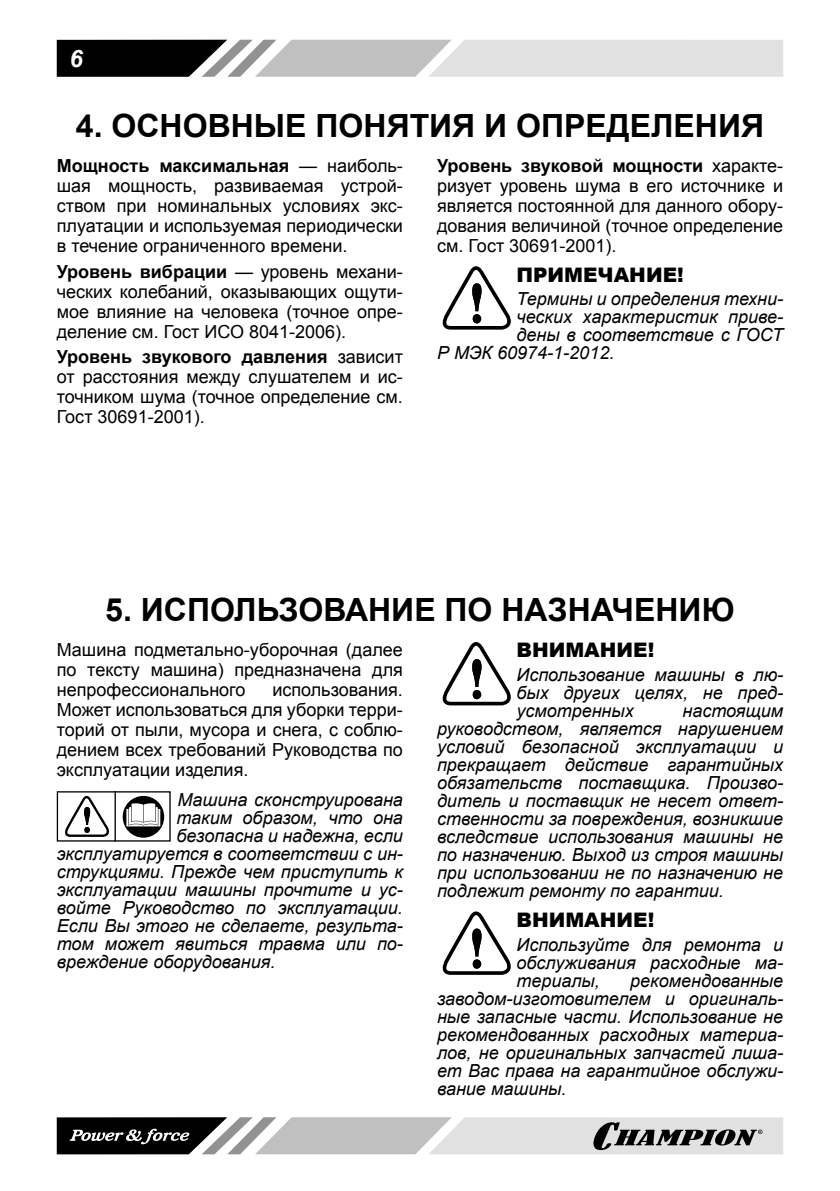
<style>
.page{position:relative;width:840px;height:1191px;background:#fff}
.page>*{position:absolute;margin:0;border:0;box-sizing:border-box;transform-origin:0 0}
.t1{font:700 32px "Arial";color:#000}
.t2{font:italic 700 24px "Arial";color:#fff}
.t3{font:900 20px "Arial";color:#000}
.t4{font:italic 18px/18px "Arial";color:#000;text-align:justify}
.t5{font:18px/20px "Arial";color:#000;text-align:justify}
.s1{font-weight:700}
</style>
<div class="page">
<svg style="left:57px;top:40px;width:725px;height:37px;background:#aaa"></svg>
<svg style="left:57px;top:1117px;width:725px;height:37px;background:#a1a1a1"></svg>
<svg style="left:123px;top:796px;width:41px;height:41px"></svg>
<svg style="left:65px;top:796px;width:44px;height:41px"></svg>
<div style="left:57px;top:791px;width:113px;height:50px;border:1px solid #000"></div>
<hr style="left:114px;top:791px;width:2px;height:50px;background:#000">
<svg style="left:442px;top:642px;width:69px;height:63px"></svg>
<svg style="left:442px;top:911px;width:69px;height:64px"></svg>
<svg style="left:442px;top:266px;width:69px;height:64px"></svg>
<h2 class="t2" style="left:70px;top:44px;width:15px">6</h2>
<h1 class="t1" style="left:76px;top:104px;width:689px">4. ОСНОВНЫЕ ПОНЯТИЯ И ОПРЕДЕЛЕНИЯ</h1>
<p class="t5" style="left:57px;top:156px;width:347px"><span class="s1">Мощность максимальная</span> — наиболь&shy;шая мощность, развиваемая устрой&shy;ством при номинальных условиях экс&shy;плуатации и используемая периодически в течение ограниченного времени.</p>
<p class="t5" style="left:57px;top:261px;width:347px"><span class="s1">Уровень вибрации</span> — уровень механи&shy;ческих колебаний, оказывающих ощути&shy;мое влияние на человека (точное опре&shy;деление см. Гост ИСО 8041-2006).</p>
<p class="t5" style="left:57px;top:347px;width:347px"><span class="s1">Уровень звукового давления</span> зависит от расстояния между слушателем и ис&shy;точником шума (точное определение см.<br>Гост 30691-2001).</p>
<p class="t5" style="left:437px;top:156px;width:347px"><span class="s1">Уровень звуковой мощности</span> характе&shy;ризует уровень шума в его источнике и является постоянной для данного обору&shy;дования величиной (точное определение см. Гост 30691-2001).</p>
<p class="t3" style="left:516px;top:260px;width:169px">ПРИМЕЧАНИЕ!</p>
<p class="t4" style="left:516px;top:290px;width:268px">Термины и определения техни-</p>
<p class="t4" style="left:516px;top:308px;width:268px">ческих характеристик приве-</p>
<p class="t4" style="left:516px;top:326px;width:268px">дены в соответствие с ГОСТ</p>
<p class="t4" style="left:437px;top:344px;width:179px">Р МЭК 60974-1-2012.</p>
<h1 class="t1" style="left:105px;top:588px;width:630px">5. ИСПОЛЬЗОВАНИЕ ПО НАЗНАЧЕНИЮ</h1>
<p class="t5" style="left:57px;top:640px;width:347px">Машина подметально-уборочная (далее по тексту машина) предназначена для непрофессионального</p>
<p class="t3" style="left:516px;top:636px;width:139px">ВНИМАНИЕ!</p>
<p class="t4" style="left:516px;top:666px;width:268px">Использование машины в лю&shy;бых других целях, не пред&shy;усмотренных</p>
<p class="t5" style="left:57px;top:680px;width:347px;text-indent:215px">использования.<br>Может использоваться для уборки терри&shy;торий от пыли, мусора и снега, с соблю&shy;дением всех требований Руководства по эксплуатации изделия.</p>
<p class="t4" style="left:177px;top:790px;width:227px">Машина сконструирована</p>
<p class="t4" style="left:176px;top:808px;width:228px">таким образом, что она</p>
<p class="t4" style="left:176px;top:826px;width:228px">безопасна и надежна, если</p>
<p class="t4" style="left:57px;top:844px;width:347px">эксплуатируется в соответствии с ин-</p>
<p class="t4" style="left:57px;top:862px;width:347px">струкциями. Прежде чем приступить к</p>
<p class="t4" style="left:57px;top:880px;width:347px">эксплуатации машины прочтите и ус-</p>
<p class="t4" style="left:57px;top:898px;width:347px">войте Руководство по эксплуатации.</p>
<p class="t4" style="left:57px;top:916px;width:347px">Если Вы этого не сделаете, результа-</p>
<p class="t4" style="left:57px;top:934px;width:347px">том может явиться травма или по-</p>
<p class="t4" style="left:57px;top:952px;width:220px">вреждение оборудования.</p>
<p class="t4" style="left:437px;top:702px;width:347px;text-indent:245px">настоящим руководством, является нарушением условий безопасной эксплуатации и прекращает действие гарантийных обязательств поставщика. Произво&shy;дитель и поставщик не несет ответ&shy;ственности за повреждения, возникшие вследствие использования машины не по назначению. Выход из строя машины при использовании не по назначению не подлежит ремонту по гарантии.</p>
<p class="t3" style="left:516px;top:905px;width:139px">ВНИМАНИЕ!</p>
<p class="t4" style="left:516px;top:935px;width:268px">Используйте для ремонта и обслуживания расходные ма&shy;териалы,</p>
<p class="t4" style="left:437px;top:971px;width:347px;text-indent:193px">рекомендованные заводом-изготовителем и оригиналь&shy;ные запасные части. Использование не рекомендованных расходных материа&shy;лов, не оригинальных запчастей лиша&shy;ет Вас права на гарантийное обслужи&shy;вание машины.</p>
</div>
